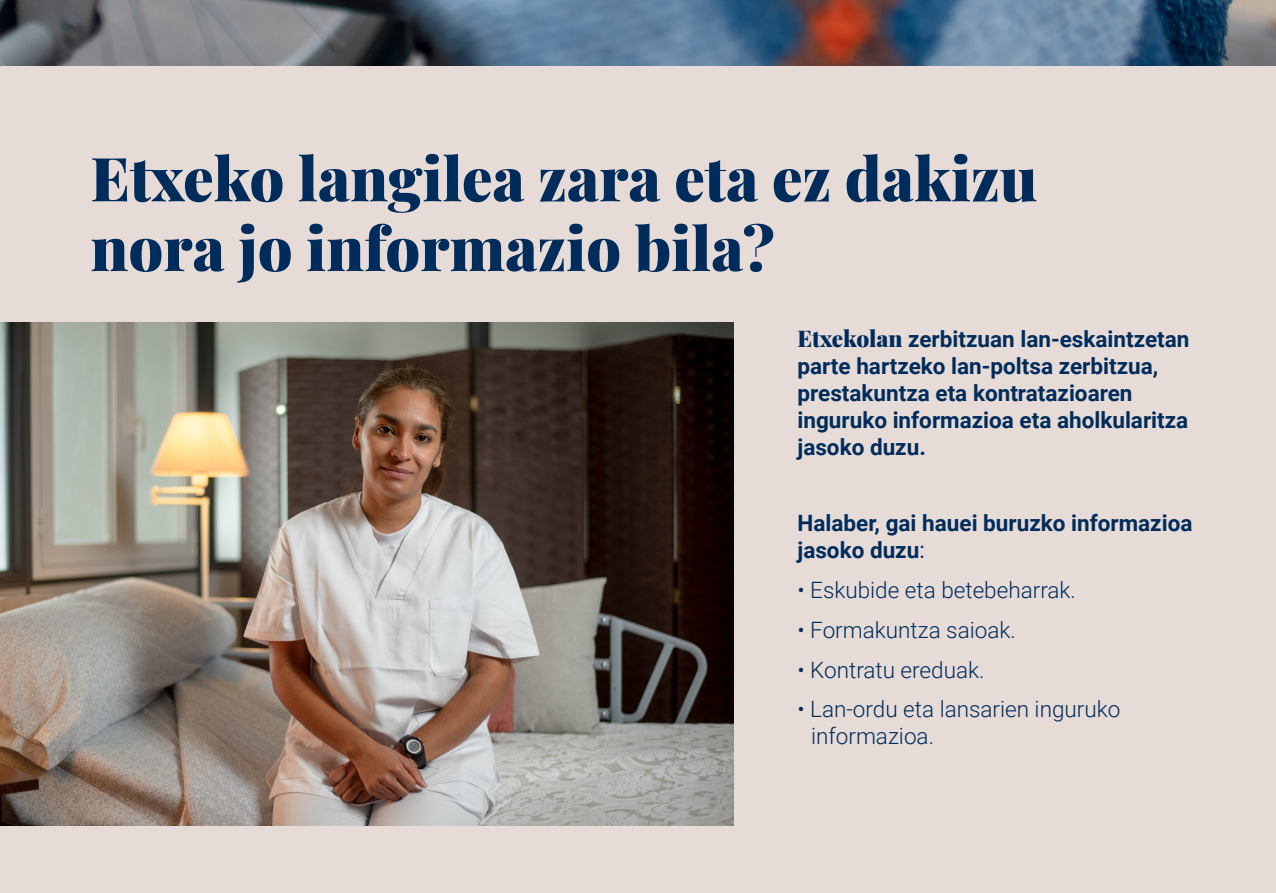
<style>
.page{position:relative;width:1276px;height:893px;background:#e6dbd6}
.page>*{position:absolute;margin:0;border:0;box-sizing:border-box;transform-origin:0 0}
.t1{font:900 60.75px/69.8px "Playfair Display";color:#002c5c}
.t2{font:700 22.5px/27px "Roboto";color:#002c5c}
.t3{font:300 22.5px/27px "Roboto";color:#002c5c}
.s1{font-family:"Playfair Display";font-weight:900}
.s2{font-weight:400}
</style>
<div class="page">
<img style="left:0;top:323px;width:734px;height:502px">
<img style="left:0;top:0;width:1276px;height:66px">
<p class="t1" style="left:90px;top:139px;width:948px">Etxeko langilea zara eta ez dakizu nora jo informazio bila?</p>
<p class="t2" style="left:797px;top:325px;width:393px"><span class="s1">Etxekolan</span> zerbitzuan lan-eskaintzetan parte hartzeko lan-poltsa zerbitzua, prestakuntza eta kontratazioaren inguruko informazioa eta aholkularitza jasoko duzu.</p>
<p class="t2" style="left:797px;top:509px;width:396px">Halaber, gai hauei buruzko informazioa jasoko duzu<span class="s2">:</span></p>
<p class="t3" style="left:797px;top:576px;width:280px">• Eskubide eta betebeharrak.</p>
<p class="t3" style="left:797px;top:615px;width:220px">• Formakuntza saioak.</p>
<p class="t3" style="left:797px;top:655px;width:189px">• Kontratu ereduak.</p>
<p class="t3" style="left:811px;top:695px;width:311px;text-indent:-14px">• Lan-ordu eta lansarien inguruko informazioa.</p>
</div>
